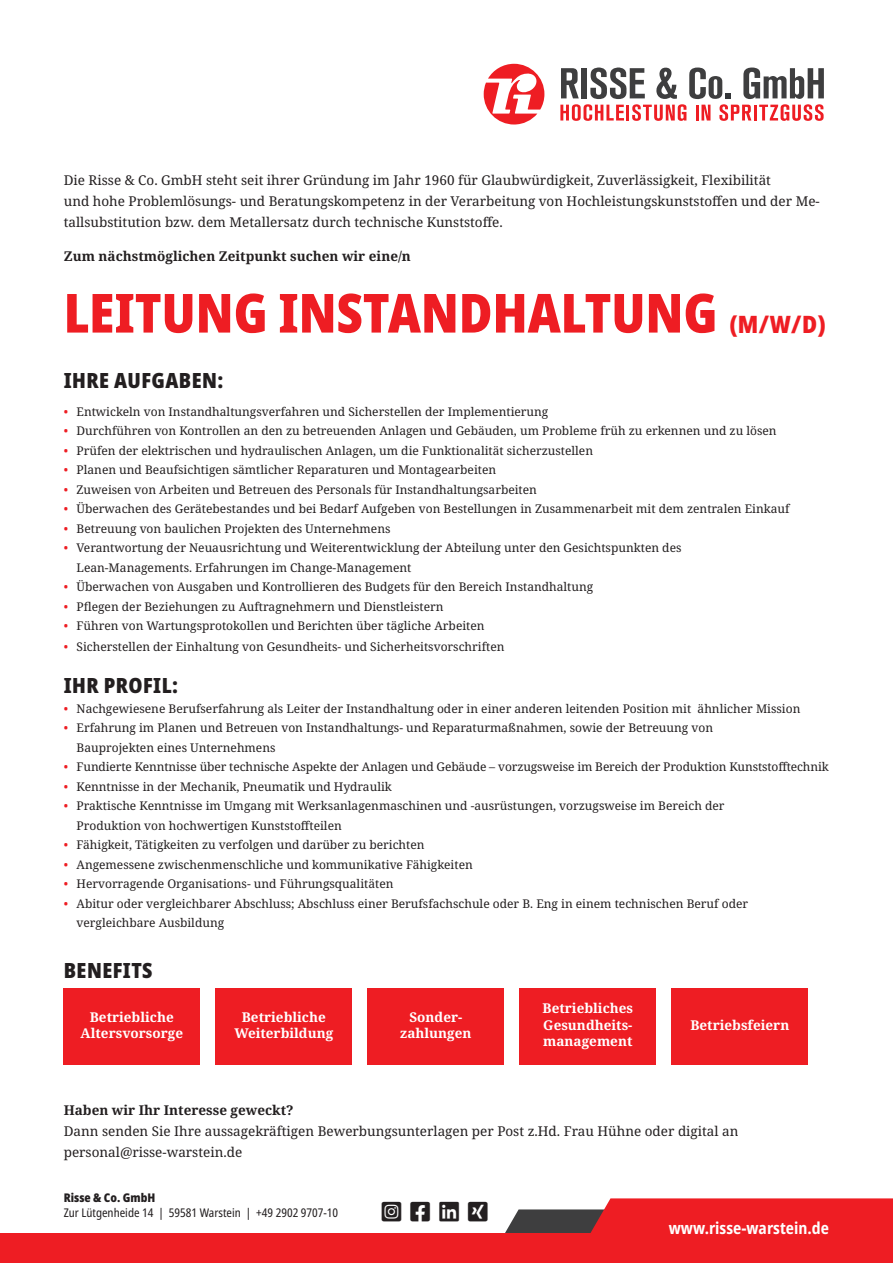
<style>
.page{position:relative;width:893px;height:1263px;background:#fff}
.page>*{position:absolute;margin:0;border:0;box-sizing:border-box;transform-origin:0 0}
.t1{font:900 condensed 54px "Noto Sans";color:#ee1d23}
.t2{font:900 condensed 24px "Noto Sans";color:#ee1d23}
.t3{font:900 condensed 21px "Noto Sans";letter-spacing:.02em;color:#231f20}
.t4{font:700 condensed 16.5px "Noto Sans";color:#fff}
.t5{font:13.5px/21px "Noto Serif";color:#231f20}
.t6{font:700 13.5px/16.5px "Noto Serif";color:#fff;text-align:center}
.t7{font:700 13.5px "Noto Serif";color:#231f20}
.t8{font:12px/19.5px "Noto Serif";color:#231f20}
.t9{font:condensed 12px "Noto Sans";color:#231f20}
.t10{font:900 condensed 12px "Noto Sans";color:#231f20}
.s1{color:#ee1d23}
</style>
<div class="page">
<svg style="left:484px;top:64px;width:60px;height:61px"></svg>
<svg style="left:560px;top:68px;width:264px;height:53px"></svg>
<div style="left:64px;top:988px;width:136px;height:77px;background:#ee1d23"></div>
<div style="left:216px;top:988px;width:136px;height:77px;background:#ee1d23"></div>
<div style="left:368px;top:988px;width:136px;height:77px;background:#ee1d23"></div>
<div style="left:520px;top:988px;width:136px;height:77px;background:#ee1d23"></div>
<div style="left:672px;top:988px;width:136px;height:77px;background:#ee1d23"></div>
<div style="left:0;top:1233px;width:893px;height:30px;background:#ee1d23"></div>
<svg style="left:505px;top:1198px;width:388px;height:35px;background:#d53a3e"></svg>
<p class="t5" style="left:64px;top:170px;width:757px">Die Risse &amp; Co. GmbH steht seit ihrer Gründung im Jahr 1960 für Glaubwürdigkeit, Zuverlässigkeit, Flexibilität<br>und hohe Problemlösungs- und Beratungskompetenz in der Verarbeitung von Hochleistungskunststoffen und der Me&shy;tallsubstitution bzw. dem Metallersatz durch technische Kunststoffe.</p>
<p class="t7" style="left:64px;top:247px;width:349px">Zum nächstmöglichen Zeitpunkt suchen wir eine/n</p>
<h1 class="t1" style="left:64px;top:272px;width:655px">LEITUNG INSTANDHALTUNG</h1>
<h2 class="t2" style="left:729px;top:306px;width:98px">(M/W/D)</h2>
<h3 class="t3" style="left:64px;top:364px;width:161px">IHRE AUFGABEN:</h3>
<p class="t8" style="left:64px;top:402px;width:486px"><span class="s1">•</span> Entwickeln von Instandhaltungsverfahren und Sicherstellen der Implementierung</p>
<p class="t8" style="left:64px;top:421px;width:714px"><span class="s1">•</span> Durchführen von Kontrollen an den zu betreuenden Anlagen und Gebäuden, um Probleme früh zu erkennen und zu lösen</p>
<p class="t8" style="left:64px;top:441px;width:531px"><span class="s1">•</span> Prüfen der elektrischen und hydraulischen Anlagen, um die Funktionalität sicherzustellen</p>
<p class="t8" style="left:64px;top:460px;width:434px"><span class="s1">•</span> Planen und Beaufsichtigen sämtlicher Reparaturen und Montagearbeiten</p>
<p class="t8" style="left:64px;top:480px;width:475px"><span class="s1">•</span> Zuweisen von Arbeiten und Betreuen des Personals für Instandhaltungsarbeiten</p>
<p class="t8" style="left:64px;top:499px;width:727px"><span class="s1">•</span> Überwachen des Gerätebestandes und bei Bedarf Aufgeben von Bestellungen in Zusammenarbeit mit dem zentralen Einkauf</p>
<p class="t8" style="left:64px;top:519px;width:328px"><span class="s1">•</span> Betreuung von baulichen Projekten des Unternehmens</p>
<p class="t8" style="left:77px;top:538px;width:606px;text-indent:-13px"><span class="s1">•</span> Verantwortung der Neuausrichtung und Weiterentwicklung der Abteilung unter den Gesichtspunkten des<br>Lean-Managements. Erfahrungen im Change-Management</p>
<p class="t8" style="left:64px;top:577px;width:531px"><span class="s1">•</span> Überwachen von Ausgaben und Kontrollieren des Budgets für den Bereich Instandhaltung</p>
<p class="t8" style="left:64px;top:597px;width:381px"><span class="s1">•</span> Pflegen der Beziehungen zu Auftragnehmern und Dienstleistern</p>
<p class="t8" style="left:64px;top:616px;width:422px"><span class="s1">•</span> Führen von Wartungsprotokollen und Berichten über tägliche Arbeiten</p>
<p class="t8" style="left:64px;top:637px;width:442px"><span class="s1">•</span> Sicherstellen der Einhaltung von Gesundheits- und Sicherheitsvorschriften</p>
<h3 class="t3" style="left:64px;top:670px;width:116px">IHR PROFIL:</h3>
<p class="t8" style="left:64px;top:699px;width:738px"><span class="s1">•</span> Nachgewiesene Berufserfahrung als Leiter der Instandhaltung oder in einer anderen leitenden Position mit ähnlicher Mission</p>
<p class="t8" style="left:77px;top:718px;width:638px;text-indent:-13px"><span class="s1">•</span> Erfahrung im Planen und Betreuen von Instandhaltungs- und Reparaturmaßnahmen, sowie der Betreuung von<br>Bauprojekten eines Unternehmens</p>
<p class="t8" style="left:64px;top:757px;width:766px"><span class="s1">•</span> Fundierte Kenntnisse über technische Aspekte der Anlagen und Gebäude – vorzugsweise im Bereich der Produktion Kunststofftechnik</p>
<p class="t8" style="left:64px;top:777px;width:330px"><span class="s1">•</span> Kenntnisse in der Mechanik, Pneumatik und Hydraulik</p>
<p class="t8" style="left:77px;top:796px;width:649px;text-indent:-13px"><span class="s1">•</span> Praktische Kenntnisse im Umgang mit Werksanlagenmaschinen und -ausrüstungen, vorzugsweise im Bereich der<br>Produktion von hochwertigen Kunststoffteilen</p>
<p class="t8" style="left:64px;top:835px;width:362px"><span class="s1">•</span> Fähigkeit, Tätigkeiten zu verfolgen und darüber zu berichten</p>
<p class="t8" style="left:64px;top:855px;width:411px"><span class="s1">•</span> Angemessene zwischenmenschliche und kommunikative Fähigkeiten</p>
<p class="t8" style="left:64px;top:874px;width:331px"><span class="s1">•</span> Hervorragende Organisations- und Führungsqualitäten</p>
<p class="t8" style="left:77px;top:894px;width:673px;text-indent:-13px"><span class="s1">•</span> Abitur oder vergleichbarer Abschluss; Abschluss einer Berufsfachschule oder B. Eng in einem technischen Beruf oder vergleichbare Ausbildung</p>
<h3 class="t3" style="left:64px;top:954px;width:90px">BENEFITS</h3>
<p class="t6" style="left:81px;top:1009px;width:104px">Betriebliche<br>Altersvorsorge</p>
<p class="t6" style="left:234px;top:1009px;width:100px">Betriebliche<br>Weiterbildung</p>
<p class="t6" style="left:400px;top:1009px;width:73px">Sonder&shy;zahlungen</p>
<p class="t6" style="left:543px;top:1000px;width:92px;text-align:justify">Betriebliches Gesundheits&shy;management</p>
<p class="t6" style="left:690px;top:1017px;width:100px">Betriebsfeiern</p>
<p class="t7" style="left:64px;top:1100px;width:231px">Haben wir Ihr Interesse geweckt?</p>
<p class="t5" style="left:64px;top:1121px;width:676px">Dann senden Sie Ihre aussagekräftigen Bewerbungsunterlagen per Post z.Hd. Frau Hühne oder digital an personal@risse-warstein.de</p>
<p class="t10" style="left:64px;top:1189px;width:93px">Risse &amp; Co. GmbH</p>
<p class="t9" style="left:64px;top:1204px;width:276px">Zur Lütgenheide 14 | 59581 Warstein | +49 2902 9707-10</p>
<h3 class="t4" style="left:669px;top:1216px;width:162px">www.risse-warstein.de</h3>
</div>
